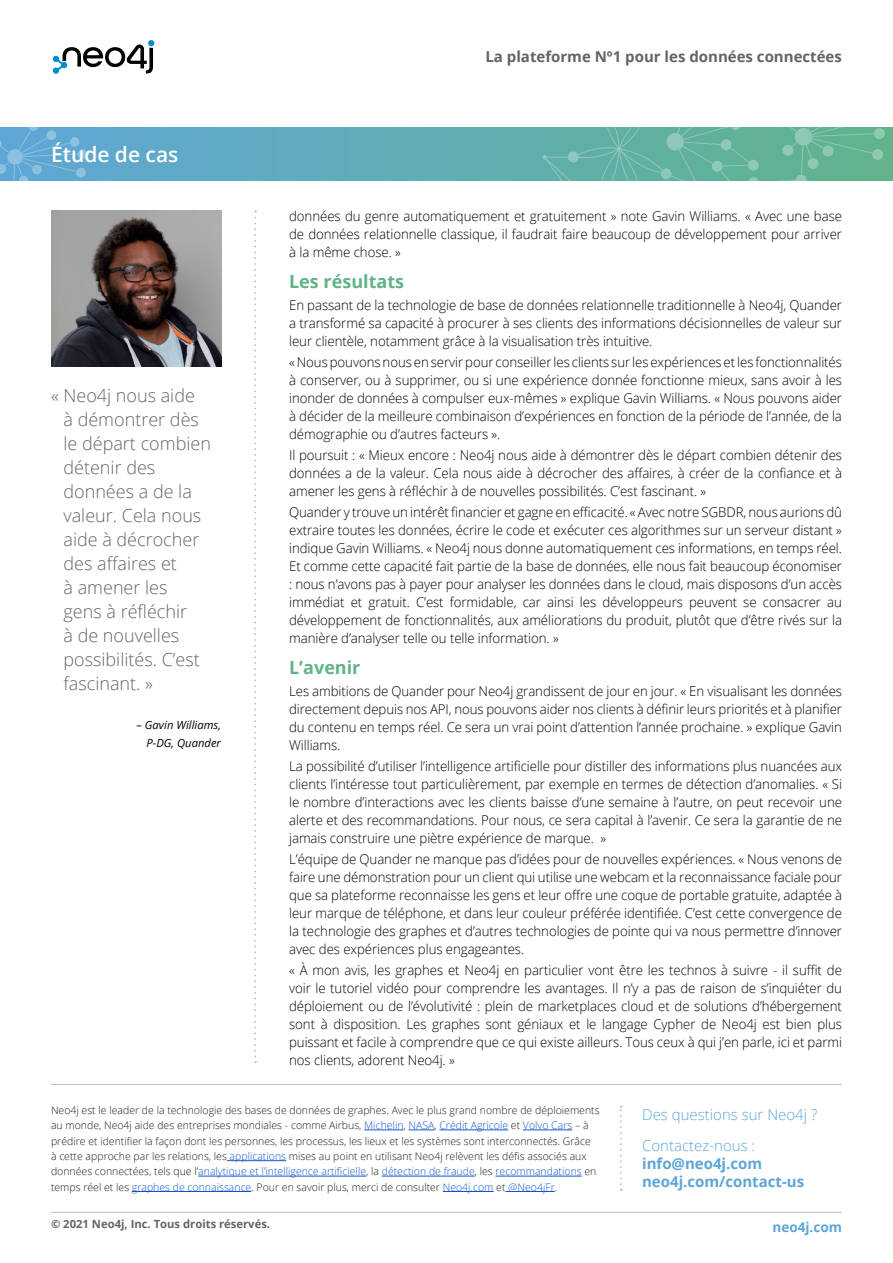
<style>
.page{position:relative;width:893px;height:1263px;background:#fff}
.page>*{position:absolute;margin:0;border:0;box-sizing:border-box;transform-origin:0 0}
.t1{font:600 21px "Open Sans";color:#fff}
.t2{font:300 18px/24px "Open Sans";color:#636466}
.t3{font:700 18px "Open Sans";color:#60b389}
.t4{font:700 15px "Open Sans";color:#636466}
.t5{font:300 15px/30.8px "Open Sans";color:#5da5d8}
.t6{font:700 15px/18px "Open Sans";color:#5da5d8}
.t7{font:300 13.5px/18px "Open Sans";letter-spacing:-.005em;color:#000;text-align:justify}
.t8{font:700 13.5px "Open Sans";color:#5da5d8}
.t9{font:700 11.25px "Open Sans";color:#636466}
.t10{font:italic 11.25px/18px "Open Sans";color:#000;text-align:right}
.t11{font:300 10.5px/15.5px "Open Sans";color:#1d1c1d}
.s1{color:#15c}
.s2{color:#fff}
</style>
<div class="page">
<svg style="left:79px;top:127px;width:814px;height:54px;background:#5fabbb"></svg>
<svg style="left:666px;top:133px;width:18px;height:17px"></svg>
<div style="left:661px;top:168px;width:11px;height:11px;background:#8fc7bb;border-radius:50%"></div>
<div style="left:874px;top:128px;width:11px;height:11px;background:#8fc9ae;border-radius:50%"></div>
<div style="left:872px;top:149px;width:11px;height:11px;background:#8fc9ae;border-radius:50%"></div>
<svg style="left:542px;top:127px;width:121px;height:54px;background:#64b1a6"></svg>
<svg style="left:670px;top:127px;width:205px;height:54px;background:#66b49a"></svg>
<div style="left:78px;top:149px;width:9px;height:10px;background:#8dc1de;border-radius:50%"></div>
<div style="left:76px;top:168px;width:10px;height:10px;background:#8dc1de;border-radius:50%"></div>
<svg style="left:0;top:127px;width:79px;height:54px;background:#66abd5"></svg>
<svg style="left:53px;top:40px;width:101px;height:34px"></svg>
<hr style="left:51px;top:1212px;width:791px;height:1px;background:#bcbec0">
<hr style="left:51px;top:1084px;width:791px;height:1px;background:#bcbec0">
<svg style="left:254px;top:210px;width:2px;height:853px"></svg>
<svg style="left:620px;top:1106px;width:2px;height:85px"></svg>
<hr style="left:364px;top:1129px;width:40px;height:1px;background:#15c">
<svg style="left:409px;top:1129px;width:25px;height:1px"></svg>
<hr style="left:439px;top:1129px;width:69px;height:1px;background:#15c">
<hr style="left:523px;top:1129px;width:49px;height:1px;background:#15c">
<hr style="left:227px;top:1160px;width:59px;height:1px;background:#15c">
<hr style="left:198px;top:1176px;width:168px;height:1px;background:#15c">
<hr style="left:382px;top:1176px;width:93px;height:1px;background:#15c">
<hr style="left:495px;top:1176px;width:87px;height:1px;background:#15c">
<hr style="left:132px;top:1191px;width:119px;height:1px;background:#15c">
<hr style="left:443px;top:1191px;width:50px;height:1px;background:#15c">
<hr style="left:505px;top:1191px;width:50px;height:1px;background:#15c">
<img style="left:51px;top:210px;width:170px;height:157px">
<h1 class="t1" style="left:51px;top:140px;width:129px">Étude de cas</h1>
<h2 class="t2" style="left:63px;top:383px;width:149px;text-indent:-12px">« Neo4j nous aide<br>à démontrer dès le départ combien détenir des données a de la valeur. Cela nous aide à décrocher des affaires et<br>à amener les<br>gens à réfléchir<br>à de nouvelles possibilités. C’est fascinant. »</h2>
<p class="t10" style="left:137px;top:716px;width:86px">– Gavin Williams,<br>P-DG, Quander</p>
<p class="t4" style="left:485px;top:46px;width:358px">La plateforme Nº1 pour les données connectées</p>
<p class="t7" style="left:289px;top:207px;width:554px">données du genre automatiquement et gratuitement » note Gavin Williams. « Avec une base de données relationnelle classique, il faudrait faire beaucoup de développement pour arriver à la même chose. »</p>
<h2 class="t3" style="left:289px;top:269px;width:116px">Les résultats</h2>
<p class="t7" style="left:289px;top:296px;width:554px">En passant de la technologie de base de données relationnelle traditionnelle à Neo4j, Quander a transformé sa capacité à procurer à ses clients des informations décisionnelles de valeur sur leur clientèle, notamment grâce à la visualisation très intuitive.</p>
<p class="t7" style="left:289px;top:353px;width:554px">« Nous pouvons nous en servir pour conseiller les clients sur les expériences et les fonctionnalités à conserver, ou à supprimer, ou si une expérience donnée fonctionne mieux, sans avoir à les inonder de données à compulser eux-mêmes » explique Gavin Williams. « Nous pouvons aider à décider de la meilleure combinaison d’expériences en fonction de la période de l’année, de la démographie ou d’autres facteurs ».</p>
<p class="t7" style="left:289px;top:446px;width:554px">Il poursuit : « Mieux encore : Neo4j nous aide à démontrer dès le départ combien détenir des données a de la valeur. Cela nous aide à décrocher des affaires, à créer de la confiance et à amener les gens à réfléchir à de nouvelles possibilités. C’est fascinant. »</p>
<p class="t7" style="left:289px;top:502px;width:554px">Quander y trouve un intérêt financier et gagne en efficacité. « Avec notre SGBDR, nous aurions dû extraire toutes les données, écrire le code et exécuter ces algorithmes sur un serveur distant » indique Gavin Williams. « Neo4j nous donne automatiquement ces informations, en temps réel.<br>Et comme cette capacité fait partie de la base de données, elle nous fait beaucoup économiser : nous n’avons pas à payer pour analyser les données dans le cloud, mais disposons d’un accès immédiat et gratuit. C’est formidable, car ainsi les développeurs peuvent se consacrer au développement de fonctionnalités, aux améliorations du produit, plutôt que d’être rivés sur la manière d’analyser telle ou telle information. »</p>
<h2 class="t3" style="left:289px;top:655px;width:73px">L’avenir</h2>
<p class="t7" style="left:289px;top:682px;width:554px">Les ambitions de Quander pour Neo4j grandissent de jour en jour. « En visualisant les données directement depuis nos API, nous pouvons aider nos clients à définir leurs priorités et à planifier du contenu en temps réel. Ce sera un vrai point d’attention l’année prochaine. » explique Gavin Williams.</p>
<p class="t7" style="left:289px;top:757px;width:554px">La possibilité d’utiliser l’intelligence artificielle pour distiller des informations plus nuancées aux clients l’intéresse tout particulièrement, par exemple en termes de détection d’anomalies. « Si le nombre d’interactions avec les clients baisse d’une semaine à l’autre, on peut recevoir une alerte et des recommandations. Pour nous, ce sera capital à l’avenir. Ce sera la garantie de ne jamais construire une piètre expérience de marque. »</p>
<p class="t7" style="left:289px;top:850px;width:554px">L’équipe de Quander ne manque pas d’idées pour de nouvelles expériences. « Nous venons de faire une démonstration pour un client qui utilise une webcam et la reconnaissance faciale pour que sa plateforme reconnaisse les gens et leur offre une coque de portable gratuite, adaptée à leur marque de téléphone, et dans leur couleur préférée identifiée. C’est cette convergence de la technologie des graphes et d’autres technologies de pointe qui va nous permettre d’innover avec des expériences plus engageantes.</p>
<p class="t7" style="left:289px;top:960px;width:554px">« À mon avis, les graphes et Neo4j en particulier vont être les technos à suivre - il suffit de voir le tutoriel vidéo pour comprendre les avantages. Il n’y a pas de raison de s’inquiéter du déploiement ou de l’évolutivité : plein de marketplaces cloud et de solutions d’hébergement sont à disposition. Les graphes sont géniaux et le langage Cypher de Neo4j est bien plus puissant et facile à comprendre que ce qui existe ailleurs. Tous ceux à qui j’en parle, ici et parmi nos clients, adorent Neo4j. »</p>
<p class="t11" style="left:51px;top:1102px;width:550px">Neo4j est le leader de la technologie des bases de données de graphes. Avec le plus grand nombre de déploiements au monde, Neo4j aide des entreprises mondiales - comme Airbus, <span class="s1">Michelin</span>, <span class="s1">NASA</span>, <span class="s1">Crédit Agricole</span> et <span class="s1">Volvo Cars</span> – à prédire et identifier la façon dont les personnes, les processus, les lieux et les systèmes sont interconnectés. Grâce<br>à cette approche par les relations, les <span class="s1">applications</span> mises au point en utilisant Neo4j relèvent les défis associés aux données connectées, tels que l’<span class="s1">analytique et l’intelligence artificielle</span>, la <span class="s1">détection de fraude</span>, les <span class="s1">recommandations</span> en temps réel et les <span class="s1">graphes de connaissance</span>. Pour en savoir plus, merci de consulter <span class="s1">Neo4j.com</span> et <span class="s1">@Neo4jFr</span>.</p>
<p class="t5" style="left:642px;top:1099px;width:177px">Des questions sur Neo4j ?<br>Contactez-nous :</p>
<p class="t6" style="left:642px;top:1154px;width:164px">info@neo4j.com neo4j.com/contact-us</p>
<p class="t9" style="left:51px;top:1216px;width:221px">© 2021 Neo4j, Inc. Tous droits réservés.</p>
<p class="t8" style="left:734px;top:1218px;width:109px"><span class="s2">www.</span>neo4j.com</p>
</div>
